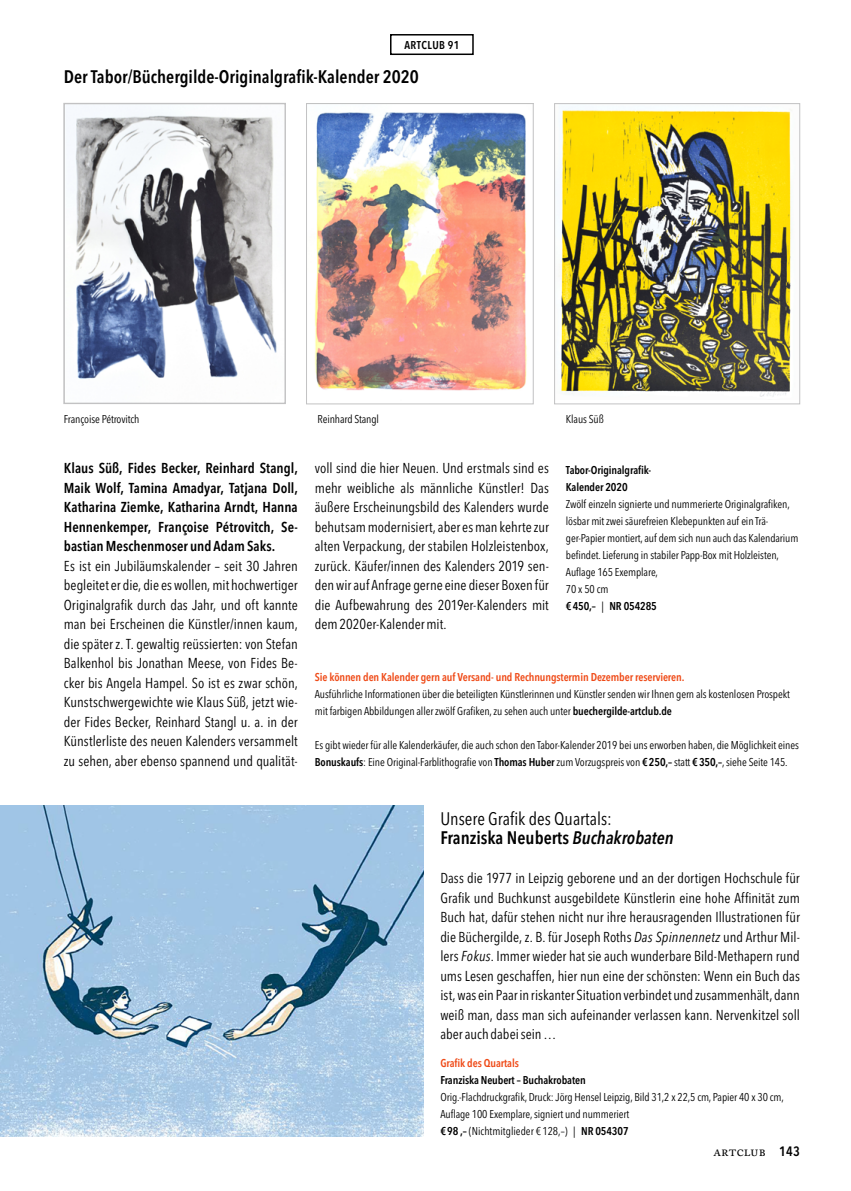
<style>
.page{position:relative;width:851px;height:1191px;background:#fff}
.page>*{position:absolute;margin:0;border:0;box-sizing:border-box;transform-origin:0 0}
.t1{font:condensed 18px/19.5px "Avenir Next LT Pro";color:#000}
.t2{font:600 condensed 18px "Avenir Next LT Pro";color:#000}
.t3{font:condensed 14.25px/19.5px "Avenir Next LT Pro";color:#000;text-align:justify}
.t4{font:600 condensed 14.25px/19.5px "Avenir Next LT Pro";letter-spacing:.005em;color:#000;text-align:justify}
.t5{font:14.25px "Adobe Caslon Pro";letter-spacing:.01em;color:#000}
.t6{font:600 condensed 13.5px "Avenir Next LT Pro";color:#000}
.t7{font:condensed 11.25px/17px "Avenir Next LT Pro";letter-spacing:-.01em;color:#000}
.t8{font:600 condensed 11.25px "Avenir Next LT Pro";letter-spacing:-.01em;color:#ef4916}
.t9{font:600 condensed 11.25px/17px "Avenir Next LT Pro";letter-spacing:-.01em;color:#000}
.t10{font:600 condensed 11.25px "Avenir Next LT Pro";letter-spacing:.04em;color:#000}
.s1{font-weight:600}
.s2{font-weight:600;font-style:italic}
.s3{font-style:italic}
</style>
<div class="page">
<img style="left:0;top:805px;width:423px;height:331px">
<img style="left:315px;top:112px;width:212px;height:279px">
<div style="left:306px;top:103px;width:227px;height:301px;border:1px solid #c2c2c3"></div>
<img style="left:68px;top:113px;width:209px;height:266px">
<div style="left:63px;top:103px;width:223px;height:301px;border:1px solid #c2c2c3"></div>
<img style="left:559px;top:106px;width:233px;height:291px">
<div style="left:554px;top:103px;width:245px;height:301px;border:1px solid #c2c2c3"></div>
<div style="left:390px;top:34px;width:83px;height:21px;border:2px solid #000"></div>
<p class="t10" style="left:404px;top:38px;width:56px">ARTCLUB 91</p>
<p class="t2" style="left:64px;top:66px;width:356px">Der Tabor/Büchergilde-Originalgrafik-Kalender 2020</p>
<p class="t7" style="left:64px;top:411px;width:77px">Françoise Pétrovitch</p>
<p class="t7" style="left:317px;top:411px;width:63px">Reinhard Stangl</p>
<p class="t7" style="left:566px;top:411px;width:39px">Klaus Süß</p>
<p class="t4" style="left:64px;top:458px;width:235px">Klaus Süß, Fides Becker, Reinhard Stangl, Maik Wolf, Tamina Amadyar, Tatjana Doll, Katharina Ziemke, Katharina Arndt, Hanna Hennenkemper, Françoise Pétrovitch, Se&shy;bastian Meschenmoser und Adam Saks.</p>
<p class="t3" style="left:64px;top:556px;width:235px">Es ist ein Jubiläumskalender – seit 30 Jahren begleitet er die, die es wollen, mit hochwertiger Originalgrafik durch das Jahr, und oft kannte man bei Erscheinen die Künstler/innen kaum, die später z. T. gewaltig reüssierten: von Stefan Balkenhol bis Jonathan Meese, von Fides Be&shy;cker bis Angela Hampel. So ist es zwar schön, Kunstschwergewichte wie Klaus Süß, jetzt wie&shy;der Fides Becker, Reinhard Stangl u. a. in der Künstlerliste des neuen Kalenders versammelt zu sehen, aber ebenso spannend und qualität-</p>
<p class="t3" style="left:315px;top:458px;width:235px">voll sind die hier Neuen. Und erstmals sind es mehr weibliche als männliche Künstler! Das äußere Erscheinungsbild des Kalenders wurde behutsam modernisiert, aber es man kehrte zur alten Verpackung, der stabilen Holzleistenbox, zurück. Käufer/innen des Kalenders 2019 sen&shy;den wir auf Anfrage gerne eine dieser Boxen für die Aufbewahrung des 2019er-Kalenders mit dem 2020er-Kalender mit.</p>
<p class="t9" style="left:566px;top:462px;width:87px">Tabor-Originalgrafik-<br>Kalender 2020</p>
<p class="t7" style="left:566px;top:496px;width:234px">Zwölf einzeln signierte und nummerierte Originalgrafiken, lösbar mit zwei säurefreien Klebepunkten auf ein Trä&shy;ger-Papier montiert, auf dem sich nun auch das Kalendarium befindet. Lieferung in stabiler Papp-Box mit Holzleisten, Auflage 165 Exemplare,<br>70 x 50 cm<br><span class="s1">€450,–</span> | <span class="s1">NR 054285</span></p>
<p class="t8" style="left:315px;top:670px;width:371px">Sie können den Kalender gern auf Versand- und Rechnungstermin Dezember reservieren.</p>
<p class="t7" style="left:315px;top:685px;width:476px">Ausführliche Informationen über die beteiligten Künstlerinnen und Künstler senden wir Ihnen gern als kostenlosen Prospekt mit farbigen Abbildungen aller zwölf Grafiken, zu sehen auch unter <span class="s1">buechergilde-artclub.de</span></p>
<p class="t7" style="left:315px;top:736px;width:485px">Es gibt wieder für alle Kalenderkäufer, die auch schon den Tabor-Kalender 2019 bei uns erworben haben, die Möglichkeit eines<br><span class="s1">Bonuskaufs</span>: Eine Original-Farblithografie von <span class="s1">Thomas Huber</span> zum Vorzugspreis von <span class="s1">€250,–</span> statt <span class="s1">€350,–</span>, siehe Seite 145.</p>
<p class="t1" style="left:440px;top:808px;width:235px">Unsere Grafik des Quartals:<br><span class="s1">Franziska Neuberts</span> <span class="s2">Buchakrobaten</span></p>
<p class="t3" style="left:440px;top:868px;width:361px">Dass die 1977 in Leipzig geborene und an der dortigen Hochschule für Grafik und Buchkunst ausgebildete Künstlerin eine hohe Affinität zum Buch hat, dafür stehen nicht nur ihre herausragenden Illustrationen für die Büchergilde, z. B. für Joseph Roths <span class="s3">Das Spinnennetz</span> und Arthur Mil&shy;lers <span class="s3">Fokus</span>. Immer wieder hat sie auch wunderbare Bild-Methapern rund ums Lesen geschaffen, hier nun eine der schönsten: Wenn ein Buch das ist, was ein Paar in riskanter Situation verbindet und zusammenhält, dann weiß man, dass man sich aufeinander verlassen kann. Nervenkitzel soll aber auch dabei sein …</p>
<p class="t8" style="left:440px;top:1056px;width:80px">Grafik des Quartals</p>
<p class="t9" style="left:440px;top:1071px;width:147px">Franziska Neubert – Buchakrobaten</p>
<p class="t7" style="left:440px;top:1088px;width:345px">Orig.-Flachdruckgrafik, Druck: Jörg Hensel Leipzig, Bild 31,2 x 22,5 cm, Papier 40 x 30 cm,<br>Auflage 100 Exemplare, signiert und nummeriert<br><span class="s1">€98 ,–</span> (Nichtmitglieder €128,–) | <span class="s1">NR 054307</span></p>
<p class="t5" style="left:713px;top:1143px;width:54px">Artclub</p>
<p class="t6" style="left:779px;top:1143px;width:22px">143</p>
</div>
